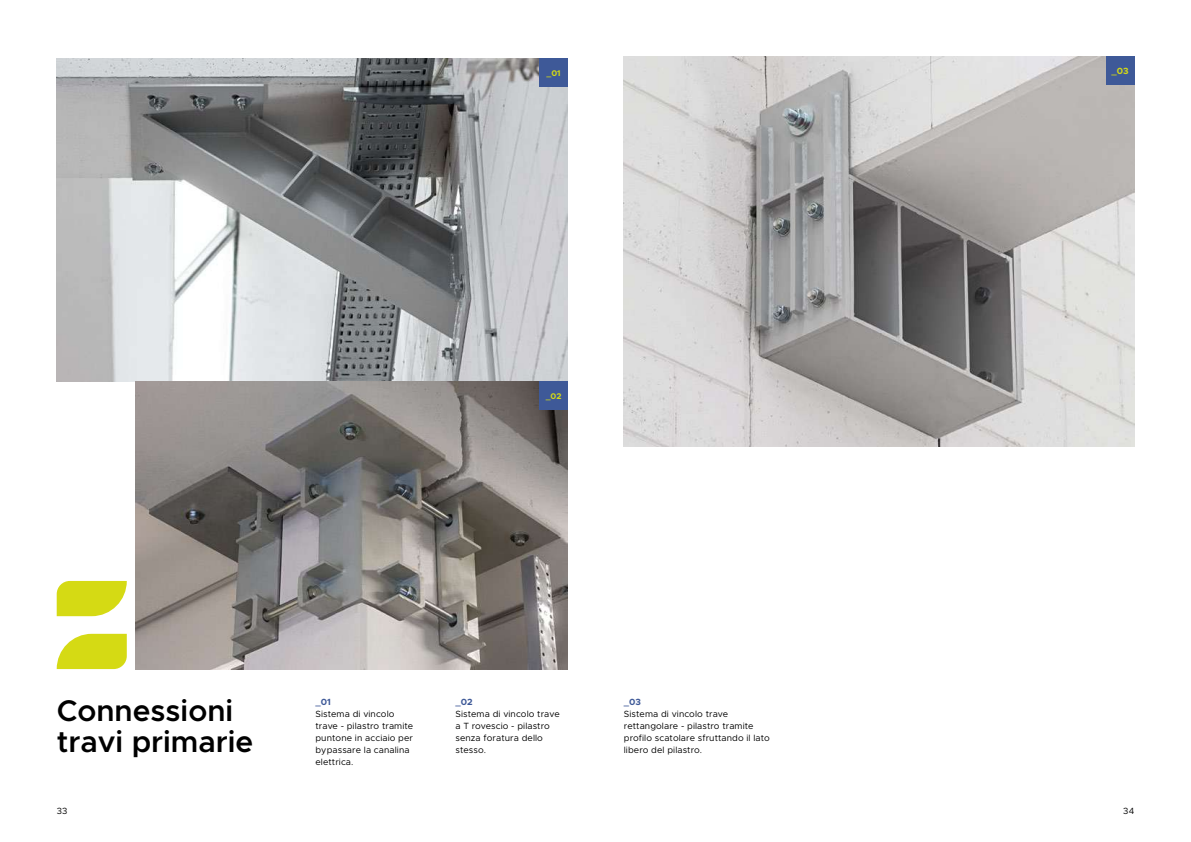
<style>
.page{position:relative;width:1191px;height:842px;background:#fff}
.page>*{position:absolute;margin:0;border:0;box-sizing:border-box;transform-origin:0 0}
.t1{font:600 30px/31px "Metropolis";color:#000}
.t2{font:9px/12px "Metropolis";letter-spacing:.01em;color:#000}
.t3{font:700 9px "Metropolis";color:#3e5998}
.t4{font:700 9px "Metropolis";color:#d5da14}
.t5{font:700 8.3px "Metropolis";color:#d5da14}
</style>
<div class="page">
<img style="left:57px;top:58px;width:510px;height:323px">
<img style="left:136px;top:381px;width:431px;height:288px">
<img style="left:624px;top:57px;width:510px;height:389px">
<svg style="left:57px;top:634px;width:70px;height:35px;background:#dade30"></svg>
<svg style="left:57px;top:581px;width:70px;height:35px;background:#dade30"></svg>
<div style="left:539px;top:58px;width:29px;height:28px;background:#3e5998"></div>
<div style="left:539px;top:381px;width:29px;height:28px;background:#3e5998"></div>
<div style="left:1106px;top:57px;width:28px;height:28px;background:#3e5998"></div>
<p class="t5" style="left:546px;top:67px;width:16px">_01</p>
<p class="t5" style="left:546px;top:390px;width:17px">_02</p>
<h1 class="t1" style="left:57px;top:695px;width:198px">Connessioni travi primarie</h1>
<p class="t3" style="left:315px;top:696px;width:17px">_01</p>
<p class="t2" style="left:315px;top:707px;width:99px">Sistema di vincolo trave - pilastro tramite puntone in acciaio per bypassare la canalina elettrica.</p>
<p class="t3" style="left:455px;top:696px;width:19px">_02</p>
<p class="t2" style="left:455px;top:707px;width:106px">Sistema di vincolo trave a T rovescio - pilastro senza foratura dello stesso.</p>
<p class="t3" style="left:624px;top:696px;width:19px">_03</p>
<p class="t2" style="left:624px;top:707px;width:148px">Sistema di vincolo trave rettangolare - pilastro tramite profilo scatolare sfruttando il lato libero del pilastro.</p>
<p class="t4" style="left:1111px;top:66px;width:19px">_03</p>
<p class="t2" style="left:57px;top:804px;width:12px">33</p>
<p class="t2" style="left:1123px;top:804px;width:12px">34</p>
</div>
